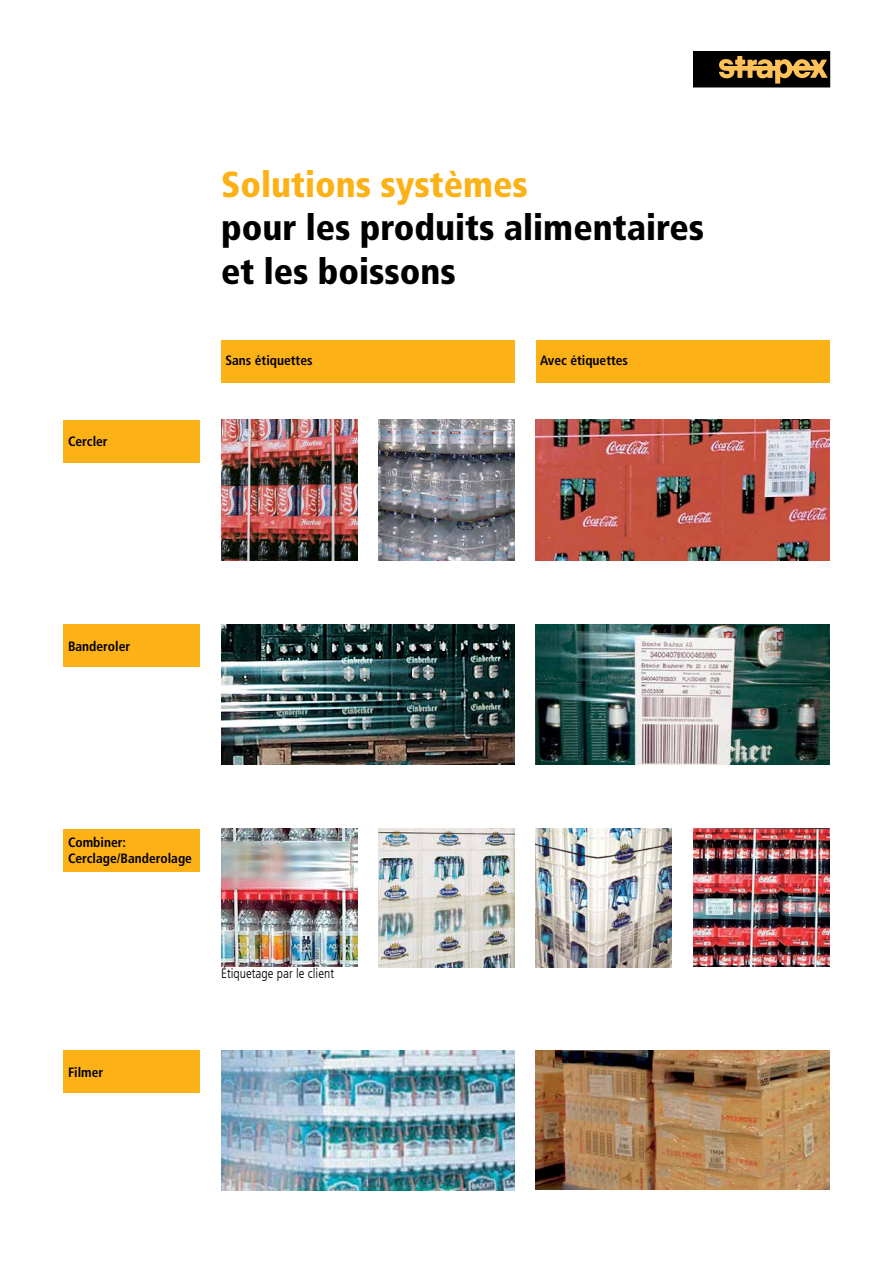
<style>
.page{position:relative;width:893px;height:1263px;background:#fff}
.page>*{position:absolute;margin:0;border:0;box-sizing:border-box;transform-origin:0 0}
.t1{font:900 condensed 36px "Frutiger LT Com";color:#000}
.t2{font:900 condensed 36px "Frutiger LT Com";color:#fcb116}
.t3{font:700 condensed 13.5px "Frutiger LT Com";color:#000}
.t4{font:300 condensed 13.5px "Frutiger LT Com";color:#000}
</style>
<div class="page">
<img style="left:221px;top:420px;width:136px;height:140px">
<img style="left:378px;top:420px;width:136px;height:140px">
<img style="left:536px;top:420px;width:293px;height:140px">
<img style="left:536px;top:624px;width:293px;height:141px">
<img style="left:221px;top:624px;width:293px;height:141px">
<img style="left:536px;top:1050px;width:293px;height:139px">
<img style="left:221px;top:1050px;width:294px;height:141px">
<img style="left:693px;top:829px;width:136px;height:137px">
<img style="left:221px;top:829px;width:136px;height:137px">
<img style="left:536px;top:829px;width:136px;height:139px">
<img style="left:378px;top:829px;width:137px;height:139px">
<div style="left:221px;top:340px;width:293px;height:43px;background:#fcb116"></div>
<div style="left:536px;top:340px;width:293px;height:43px;background:#fcb116"></div>
<div style="left:64px;top:420px;width:136px;height:42px;background:#fcb116"></div>
<div style="left:64px;top:624px;width:136px;height:43px;background:#fcb116"></div>
<div style="left:64px;top:1050px;width:136px;height:43px;background:#fcb116"></div>
<div style="left:64px;top:829px;width:136px;height:42px;background:#fcb116"></div>
<div style="left:693px;top:51px;width:137px;height:36px;background:#000"></div>
<svg style="left:719px;top:56px;width:109px;height:28px"></svg>
<p class="t3" style="left:68px;top:434px;width:41px">Cercler</p>
<p class="t2" style="left:221px;top:163px;width:308px">Solutions systèmes</p>
<p class="t1" style="left:221px;top:206px;width:484px">pour les produits alimentaires</p>
<p class="t1" style="left:221px;top:249px;width:236px">et les boissons</p>
<p class="t3" style="left:225px;top:352px;width:89px">Sans étiquettes</p>
<p class="t3" style="left:540px;top:352px;width:90px">Avec étiquettes</p>
<p class="t3" style="left:68px;top:638px;width:64px">Banderoler</p>
<p class="t3" style="left:68px;top:834px;width:60px">Combiner:</p>
<p class="t3" style="left:68px;top:851px;width:126px">Cerclage/Banderolage</p>
<p class="t3" style="left:68px;top:1064px;width:37px">Filmer</p>
<p class="t4" style="left:221px;top:965px;width:114px">Étiquetage par le client</p>
</div>
